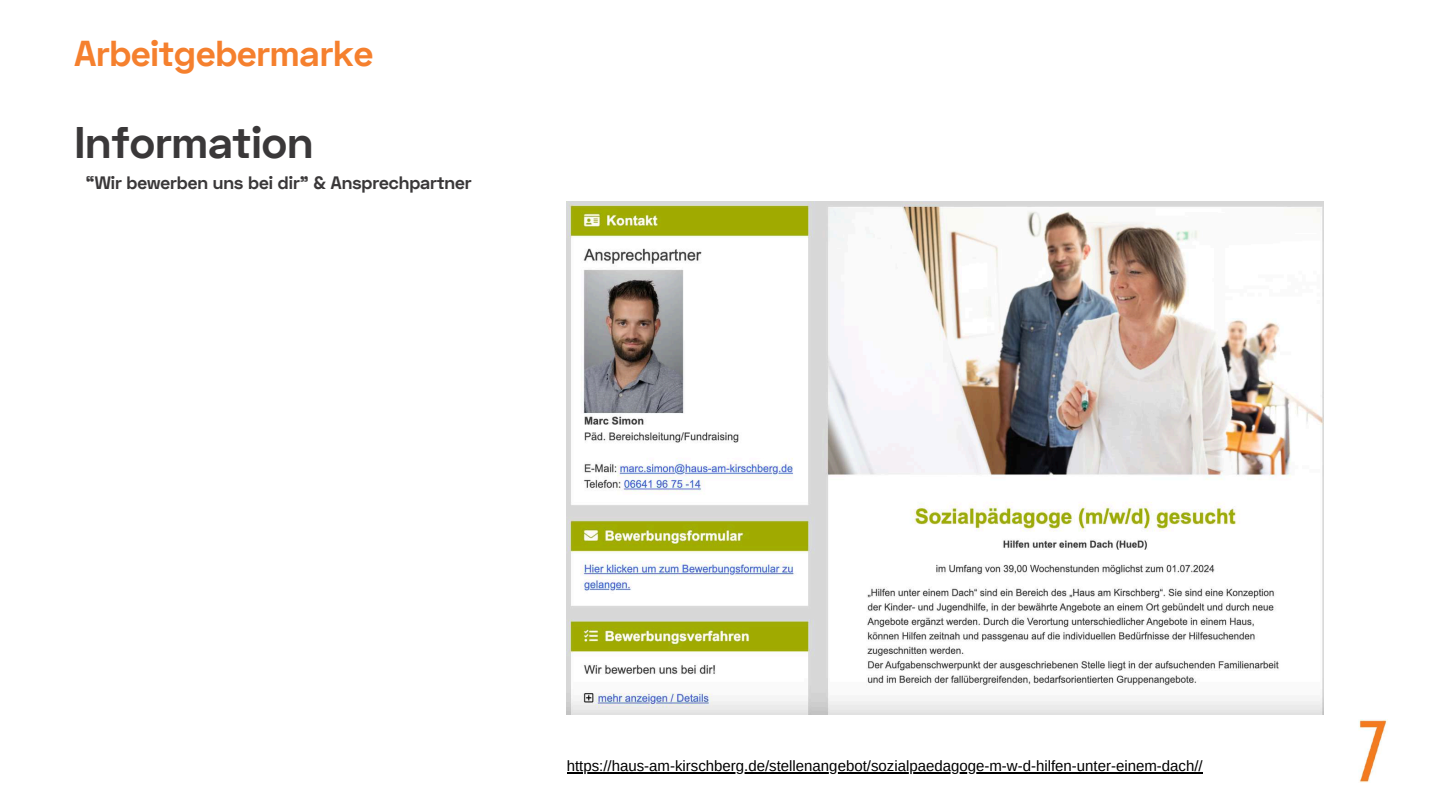
<style>
.page{position:relative;width:1440px;height:811px;background:#fff}
.page>*{position:absolute;margin:0;border:0;box-sizing:border-box;transform-origin:0 0}
.t1{font:700 44.25px "Space Grotesk";color:#3a3839}
.t2{font:700 36px "Space Grotesk";color:#f5802e}
.t3{font:700 18px "Space Grotesk";color:#3a3839}
.t4{font:15px "Arimo";color:#000}
</style>
<div class="page">
<img style="left:567px;top:202px;width:757px;height:512px">
<hr style="left:567px;top:771px;width:636px;height:1px;background:#000">
<img style="left:1358px;top:719px;width:30px;height:62px">
<h2 class="t2" style="left:74px;top:31px;width:300px">Arbeitgebermarke</h2>
<h1 class="t1" style="left:74px;top:114px;width:241px">Information</h1>
<p class="t3" style="left:86px;top:171px;width:387px">“Wir bewerben uns bei dir” &amp; Ansprechpartner</p>
<p class="t4" style="left:567px;top:757px;width:637px">https://haus-am-kirschberg.de/stellenangebot/sozialpaedagoge-m-w-d-hilfen-unter-einem-dach//</p>
</div>
